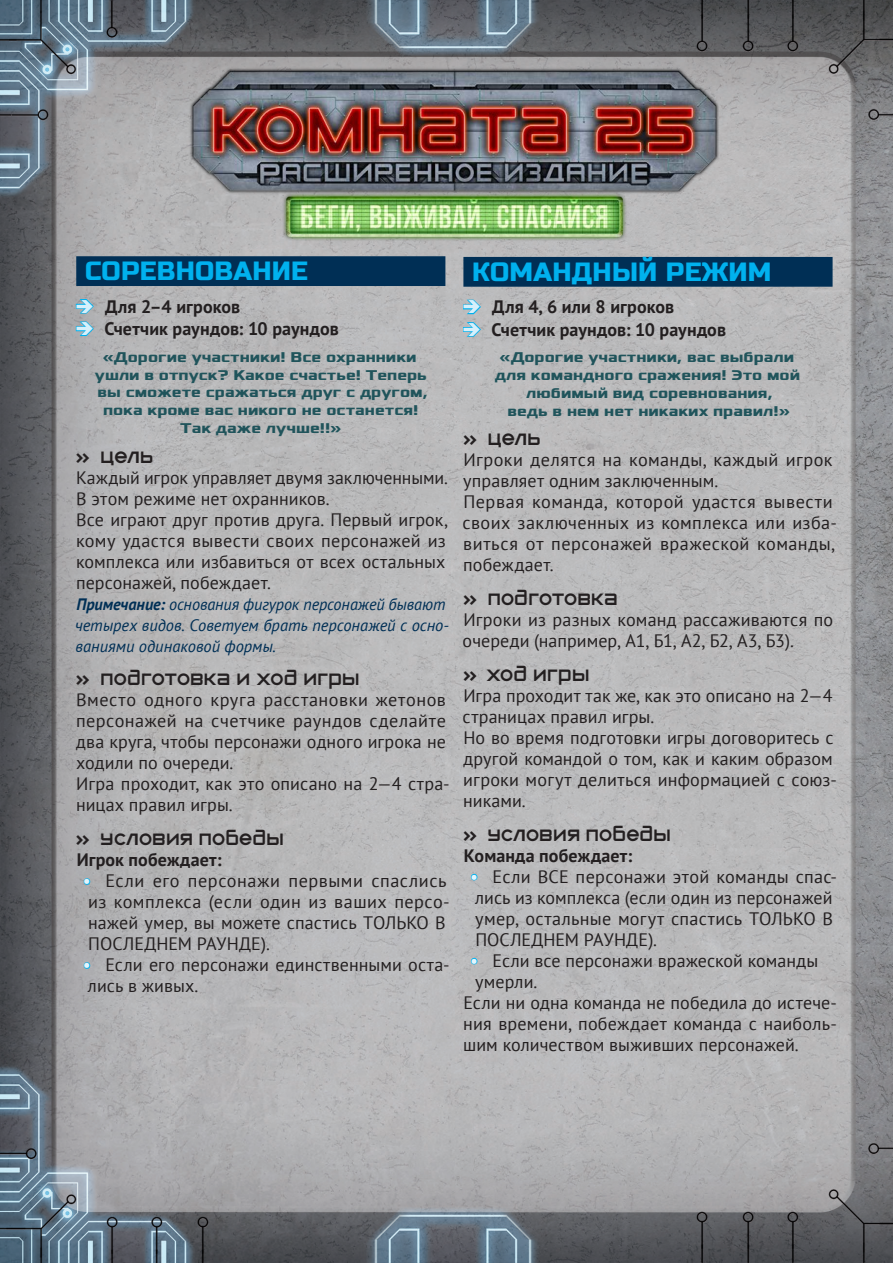
<style>
.page{position:relative;width:893px;height:1263px;background:#fff}
.page>*{position:absolute;margin:0;border:0;box-sizing:border-box;transform-origin:0 0}
.Titre_2_filet_au_des{font:26.25px "Russo One";letter-spacing:.01em;color:#00b1ee}
.t1{font:19.5px "Zeroes Cyrillic";letter-spacing:.01em;color:#231f20}
.Corps_texte{font:18px/21px "PT Sans";letter-spacing:.01em;color:#231f20}
.Corps_texte-2{font:700 18px "PT Sans";letter-spacing:.005em;color:#231f20}
.Notes_Exceptions{font:italic 16.5px/21px "PT Sans";letter-spacing:-.005em;color:#002f55}
.Présentateur{font:700 14.85px/17.9px "Xolonium";color:#20545b;text-align:center}
.s1{font-size:19.8px}
.s2{font-weight:700}
.s3{color:#e4f5fc}
</style>
<div class="page">
<img style="left:0;top:0;width:893px;height:1263px">
<img style="left:188px;top:67px;width:533px;height:175px">
<div style="left:76px;top:256px;width:369px;height:30px;background:#002f55"></div>
<svg style="left:83px;top:877px;width:8px;height:9px"></svg>
<svg style="left:83px;top:961px;width:8px;height:9px"></svg>
<div style="left:463px;top:257px;width:370px;height:30px;background:#002f55"></div>
<svg style="left:470px;top:873px;width:9px;height:8px"></svg>
<svg style="left:470px;top:957px;width:9px;height:8px"></svg>
<svg style="left:75px;top:298px;width:20px;height:17px"></svg>
<svg style="left:75px;top:321px;width:20px;height:16px"></svg>
<svg style="left:462px;top:299px;width:20px;height:39px"></svg>
<p class="Titre_2_filet_au_des" style="left:85px;top:256px;width:224px">СОРЕВНОВАНИЕ</p>
<p class="Corps_texte-2" style="left:105px;top:294px;width:136px">Для 2–4 игроков</p>
<p class="Corps_texte-2" style="left:104px;top:317px;width:236px">Счетчик раундов: 10 раундов</p>
<p class="Présentateur" style="left:95px;top:348px;width:334px">«Дорогие участники! Все охранники ушли в отпуск? Какое счастье! Теперь вы сможете сражаться друг с другом, пока кроме вас никого не останется!<br>Так даже лучше!!»</p>
<p class="t1" style="left:76px;top:447px;width:79px"><span class="s1">»</span> цель</p>
<p class="Corps_texte" style="left:76px;top:466px;width:373px">Каждый игрок управляет двумя заключенными.<br>В этом режиме нет охранников.</p>
<p class="Corps_texte" style="left:76px;top:508px;width:373px;text-align:justify">Все играют друг против друга. Первый игрок, кому удастся вывести своих персонажей из комплекса или избавиться от всех остальных персонажей, побеждает.</p>
<p class="Notes_Exceptions" style="left:75px;top:593px;width:375px"><span class="s2">Примечание:</span> основания фигурок персонажей бывают четырех видов. Советуем брать персонажей с осно&shy;ваниями одинаковой формы.</p>
<p class="t1" style="left:76px;top:670px;width:285px"><span class="s1">»</span> подготовка и ход игры</p>
<p class="Corps_texte" style="left:76px;top:689px;width:371px;text-align:justify">Вместо одного круга расстановки жетонов персонажей на счетчике раундов сделайте два круга, чтобы персонажи одного игрока не ходили по очереди.</p>
<p class="Corps_texte" style="left:76px;top:773px;width:375px">Игра проходит, как это описано на 2—4 стра&shy;ницах правил игры.</p>
<p class="t1" style="left:76px;top:830px;width:209px"><span class="s1">»</span> Условия победы</p>
<p class="Corps_texte-2" style="left:77px;top:848px;width:146px">Игрок побеждает:</p>
<p class="Corps_texte" style="left:83px;top:870px;width:368px"><span class="s3">•</span> Если его персонажи первыми спаслись из комплекса (если один из ваших персо&shy;нажей умер, вы можете спастись ТОЛЬКО В ПОСЛЕДНЕМ РАУНДЕ).</p>
<p class="Corps_texte" style="left:83px;top:954px;width:368px"><span class="s3">•</span> Если его персонажи единственными оста&shy;лись в живых.</p>
<p class="Titre_2_filet_au_des" style="left:472px;top:256px;width:301px">КОМАНДНЫЙ РЕЖИМ</p>
<p class="Corps_texte-2" style="left:492px;top:295px;width:183px">Для 4, 6 или 8 игроков</p>
<p class="Corps_texte-2" style="left:492px;top:318px;width:236px">Счетчик раундов: 10 раундов</p>
<p class="Présentateur" style="left:495px;top:348px;width:307px">«Дорогие участники, вас выбрали для командного сражения! Это мой любимый вид соревнования,<br>ведь в нем нет никаких правил!»</p>
<p class="t1" style="left:463px;top:430px;width:79px"><span class="s1">»</span> Цель</p>
<p class="Corps_texte" style="left:463px;top:449px;width:371px">Игроки делятся на команды, каждый игрок управляет одним заключенным.</p>
<p class="Corps_texte" style="left:463px;top:491px;width:376px">Первая команда, которой удастся вывести своих заключенных из комплекса или изба&shy;виться от персонажей вражеской команды, побеждает.</p>
<p class="t1" style="left:463px;top:590px;width:156px"><span class="s1">»</span> Подготовка</p>
<p class="Corps_texte" style="left:463px;top:609px;width:372px">Игроки из разных команд рассаживаются по очереди (например, А1, Б1, А2, Б2, А3, Б3).</p>
<p class="t1" style="left:463px;top:666px;width:127px"><span class="s1">»</span> ход игры</p>
<p class="Corps_texte" style="left:463px;top:685px;width:371px">Игра проходит так же, как это описано на 2—4 страницах правил игры.</p>
<p class="Corps_texte" style="left:463px;top:727px;width:375px">Но во время подготовки игры договоритесь с другой командой о том, как и каким образом игроки могут делиться информацией с союз&shy;никами.</p>
<p class="t1" style="left:463px;top:825px;width:209px"><span class="s1">»</span> Условия победы</p>
<p class="Corps_texte-2" style="left:464px;top:843px;width:170px">Команда побеждает:</p>
<p class="Corps_texte" style="left:470px;top:865px;width:368px"><span class="s3">•</span> Если ВСЕ персонажи этой команды спас&shy;лись из комплекса (если один из персонажей умер, остальные могут спастись ТОЛЬКО В ПОСЛЕДНЕМ РАУНДЕ).</p>
<p class="Corps_texte" style="left:470px;top:949px;width:350px"><span class="s3">•</span> Если все персонажи вражеской команды умерли.</p>
<p class="Corps_texte" style="left:463px;top:991px;width:375px;text-align:justify">Если ни одна команда не победила до истече&shy;ния времени, побеждает команда с наиболь&shy;шим количеством выживших персонажей.</p>
</div>
